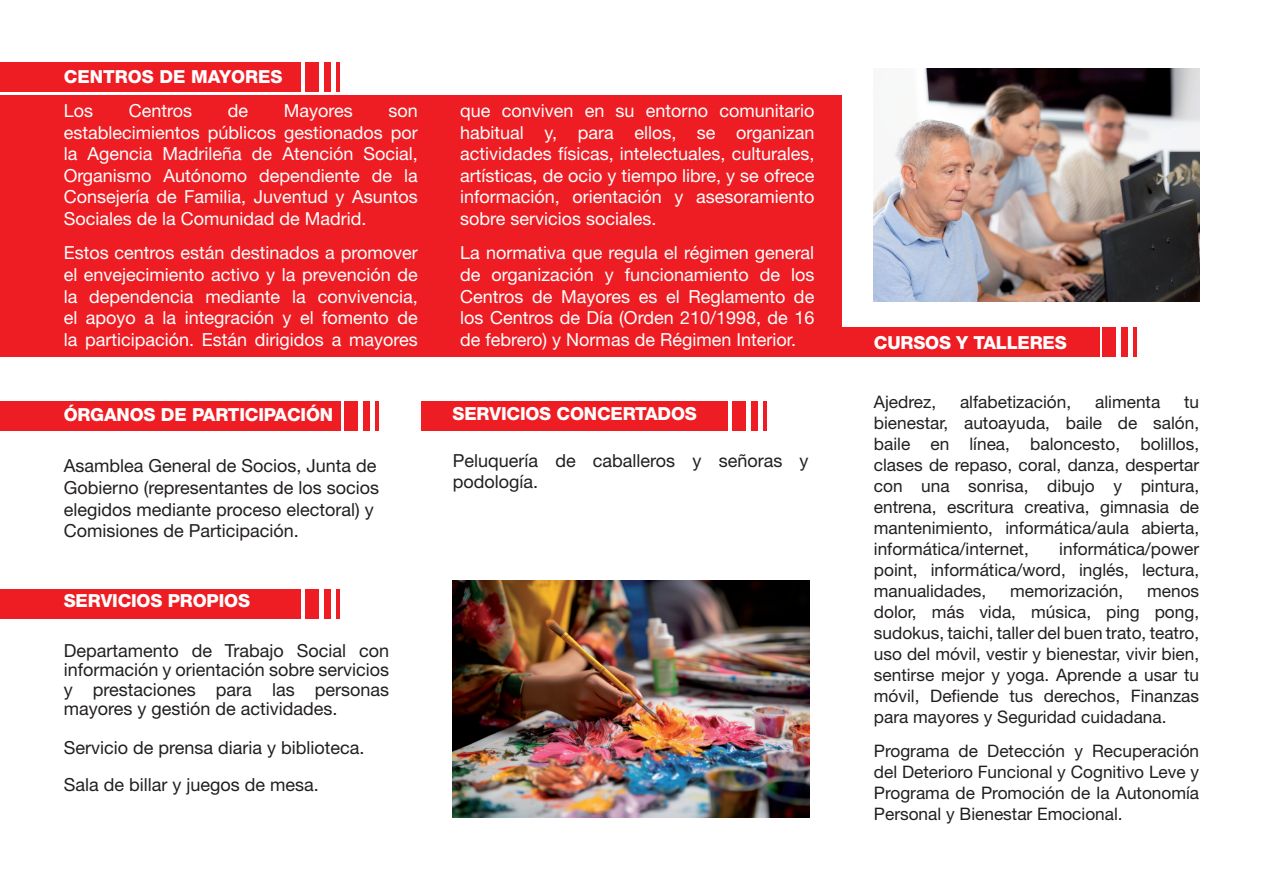
<style>
.page{position:relative;width:1263px;height:893px;background:#fff}
.page>*{position:absolute;margin:0;border:0;box-sizing:border-box;transform-origin:0 0}
.t1{font:18px/21.6px "Helvetica Neue LT Std";color:#fff;text-align:justify}
.t2{font:18px/21.6px "Helvetica Neue LT Std";color:#231f20}
.t3{font:800 18px "Helvetica Neue LT Std";letter-spacing:-.01em;color:#fff}
.t4{font:17.25px/21px "Helvetica Neue LT Std";color:#231f20;text-align:justify}
</style>
<div class="page">
<div style="left:0;top:589px;width:301px;height:30px;background:#ee1d23"></div>
<div style="left:306px;top:589px;width:13px;height:30px;background:#ee1d23"></div>
<div style="left:325px;top:589px;width:6px;height:30px;background:#ee1d23"></div>
<hr style="left:337px;top:589px;width:3px;height:30px;background:#ee1d23">
<div style="left:0;top:62px;width:301px;height:29px;background:#ee1d23"></div>
<div style="left:306px;top:62px;width:13px;height:29px;background:#ee1d23"></div>
<div style="left:325px;top:62px;width:6px;height:29px;background:#ee1d23"></div>
<hr style="left:337px;top:62px;width:3px;height:29px;background:#ee1d23">
<div style="left:0;top:96px;width:842px;height:261px;background:#ee1d23"></div>
<img style="left:453px;top:580px;width:356px;height:238px">
<img style="left:874px;top:68px;width:326px;height:234px">
<div style="left:344px;top:401px;width:13px;height:30px;background:#ee1d23"></div>
<div style="left:363px;top:401px;width:7px;height:30px;background:#ee1d23"></div>
<hr style="left:375px;top:401px;width:3px;height:30px;background:#ee1d23">
<div style="left:0;top:401px;width:340px;height:30px;background:#ee1d23"></div>
<div style="left:842px;top:327px;width:257px;height:30px;background:#ee1d23"></div>
<div style="left:1102px;top:327px;width:13px;height:30px;background:#ee1d23"></div>
<div style="left:1121px;top:327px;width:6px;height:30px;background:#ee1d23"></div>
<hr style="left:1133px;top:327px;width:3px;height:30px;background:#ee1d23">
<div style="left:421px;top:401px;width:306px;height:30px;background:#ee1d23"></div>
<div style="left:732px;top:401px;width:13px;height:30px;background:#ee1d23"></div>
<div style="left:751px;top:401px;width:7px;height:30px;background:#ee1d23"></div>
<hr style="left:763px;top:401px;width:3px;height:30px;background:#ee1d23">
<p class="t3" style="left:64px;top:66px;width:220px">CENTROS DE MAYORES</p>
<p class="t1" style="left:64px;top:100px;width:31px">Los</p>
<p class="t1" style="left:129px;top:100px;width:65px">Centros</p>
<p class="t1" style="left:228px;top:100px;width:22px">de</p>
<p class="t1" style="left:284px;top:100px;width:71px">Mayores</p>
<p class="t1" style="left:64px;top:100px;width:356px;text-indent:325px">son establecimientos públicos gestionados por la Agencia Madrileña de Atención Social, Organismo Autónomo dependiente de la Consejería de Familia, Juventud y Asuntos Sociales de la Comunidad de Madrid.</p>
<p class="t1" style="left:64px;top:242px;width:356px">Estos centros están destinados a promover el envejecimiento activo y la prevención de la dependencia mediante la convivencia, el apoyo a la integración y el fomento de la participación. Están dirigidos a mayores</p>
<p class="t3" style="left:64px;top:404px;width:271px">ÓRGANOS DE PARTICIPACIÓN</p>
<p class="t2" style="left:64px;top:455px;width:317px">Asamblea General de Socios, Junta de Gobierno (representantes de los socios elegidos mediante proceso electoral) y Comisiones de Participación.</p>
<p class="t3" style="left:64px;top:590px;width:188px">SERVICIOS PROPIOS</p>
<p class="t2" style="left:64px;top:640px;width:327px;line-height:19.5px;text-align:justify">Departamento de Trabajo Social con información y orientación sobre servicios y prestaciones para las personas mayores y gestión de actividades.</p>
<p class="t2" style="left:64px;top:737px;width:302px">Servicio de prensa diaria y biblioteca.</p>
<p class="t2" style="left:64px;top:774px;width:257px">Sala de billar y juegos de mesa.</p>
<p class="t1" style="left:460px;top:100px;width:356px">que conviven en su entorno comunitario habitual y, para ellos, se organizan actividades físicas, intelectuales, culturales, artísticas, de ocio y tiempo libre, y se ofrece información, orientación y asesoramiento sobre servicios sociales.</p>
<p class="t1" style="left:460px;top:242px;width:356px">La normativa que regula el régimen general de organización y funcionamiento de los Centros de Mayores es el Reglamento de los Centros de Día (Orden 210/1998, de 16 de febrero) y Normas de Régimen Interior.</p>
<p class="t3" style="left:453px;top:403px;width:246px">SERVICIOS CONCERTADOS</p>
<p class="t2" style="left:453px;top:450px;width:357px;line-height:21px">Peluquería de caballeros y señoras y podología.</p>
<p class="t3" style="left:874px;top:331px;width:194px">CURSOS Y TALLERES</p>
<p class="t4" style="left:874px;top:392px;width:64px">Ajedrez,</p>
<p class="t4" style="left:960px;top:392px;width:113px">alfabetización,</p>
<p class="t4" style="left:1095px;top:392px;width:67px">alimenta</p>
<p class="t4" style="left:874px;top:392px;width:327px;text-indent:310px">tu bienestar, autoayuda, baile de salón, baile en línea, baloncesto, bolillos, clases de repaso, coral, danza, despertar con una sonrisa, dibujo y pintura, entrena, escritura creativa, gimnasia de mantenimiento, informática/aula abierta, informática/internet,</p>
<p class="t4" style="left:874px;top:539px;width:327px;text-indent:185px">informática/power point, informática/word, inglés, lectura, manualidades,</p>
<p class="t4" style="left:1010px;top:581px;width:115px">memorización,</p>
<p class="t4" style="left:874px;top:581px;width:327px;text-indent:273px">menos dolor, más vida, música, ping pong, sudokus, taichi, taller del buen trato, teatro, uso del móvil, vestir y bienestar, vivir bien, sentirse mejor y yoga. Aprende a usar tu móvil, Defiende tus derechos, Finanzas para mayores y Seguridad cuidadana.</p>
<p class="t4" style="left:874px;top:740px;width:327px">Programa de Detección y Recuperación del Deterioro Funcional y Cognitivo Leve y Programa de Promoción de la Autonomía Personal y Bienestar Emocional.</p>
</div>
